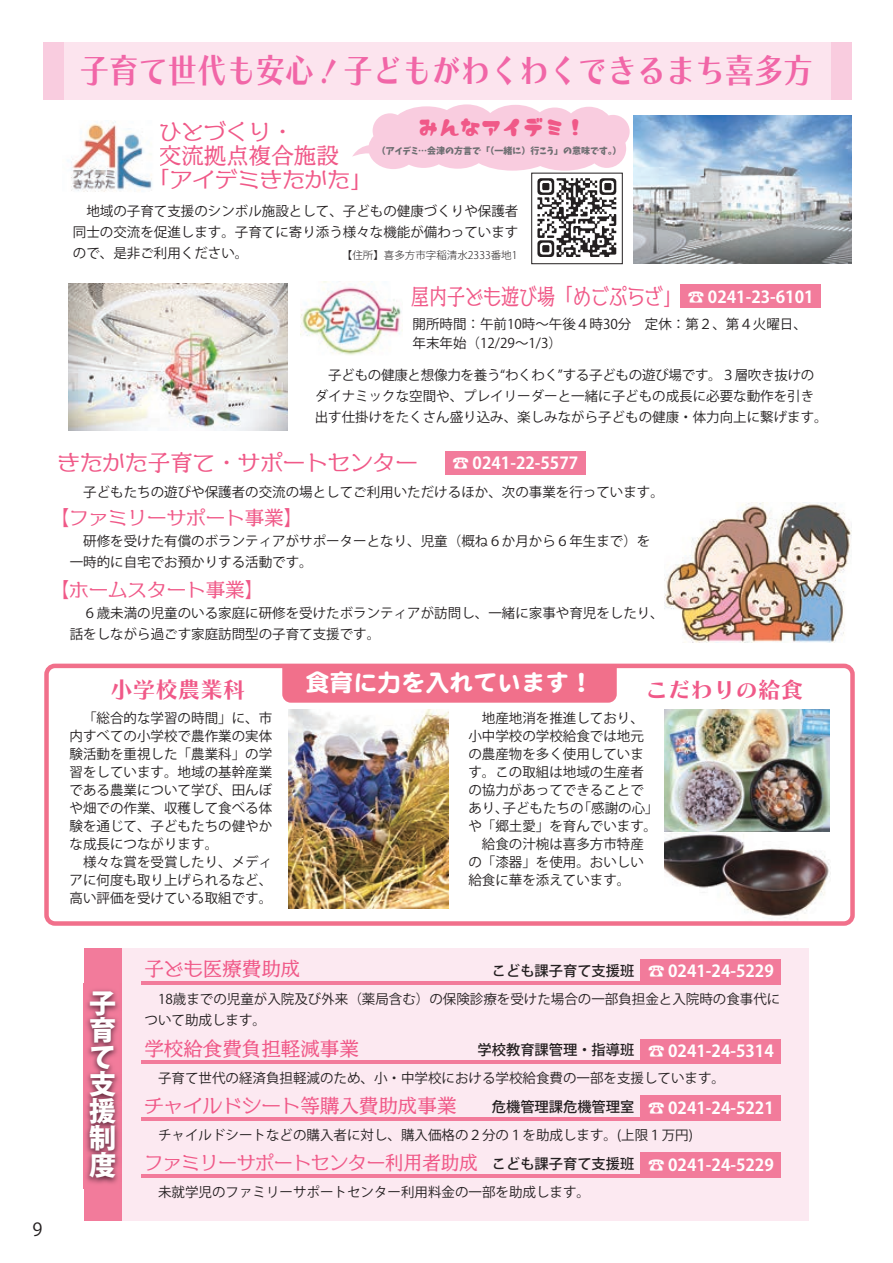
<style>
.page{position:relative;width:893px;height:1263px;background:#fff}
.page>*{position:absolute;margin:0;border:0;box-sizing:border-box;transform-origin:0 0}
.t1{font:34.05px "Chiaro Std B";color:#f166a7;scale:.86 1}
.t2{font:800 27px/27px "Koz Go Pr 6 N";color:#fff;text-align:justify}
.t3{font:24px "DF Maru Gothic SB WINP RKSJ H";color:#fff}
.t4{font:22.5px "VDL AD Min Regular";color:#f05988}
.t5{font:22.5px "VDL AD Min Regular";color:#f05988;scale:.8 1}
.t6{font:22.5px "Chiaro Std B";color:#f05988}
.t7{font:21px "Memoir Round";color:#f05988}
.t8{font:19.5px "VDL AD Min Regular";color:#f05988}
.t9{font:19.5px "VDL AD Min Regular";color:#f05988;scale:.95 1}
.t10{font:18px "Koz Go Pr 6 N";color:#231f20}
.t11{font:700 16.5px "Koz Go Pr 6 N";color:#fff}
.t12{font:500 14.25px "Koz Go Pr 6 N";color:#231f20}
.t13{font:13.5px/18px "Koz Go Pr 6 N";color:#231f20}
.t14{font:300 10.5px "Koz Go Pr 6 N";color:#231f20}
.t15{font:9px "Keifont";color:#6c6d70}
</style>
<div class="page">
<img style="left:633px;top:116px;width:218px;height:148px">
<img style="left:69px;top:283px;width:218px;height:148px">
<img style="left:665px;top:502px;width:187px;height:140px">
<img style="left:289px;top:710px;width:160px;height:198px">
<img style="left:664px;top:710px;width:165px;height:121px">
<img style="left:664px;top:832px;width:167px;height:89px">
<div style="left:60px;top:43px;width:773px;height:57px;background:#fce4ee"></div>
<div style="left:44px;top:43px;width:20px;height:57px;background:#f9ccdf"></div>
<div style="left:831px;top:43px;width:21px;height:57px;background:#f9ccdf"></div>
<img style="left:67px;top:121px;width:86px;height:71px">
<div style="left:531px;top:173px;width:92px;height:91px;border:1px solid #231f20"></div>
<img style="left:301px;top:282px;width:101px;height:73px">
<div style="left:681px;top:285px;width:140px;height:23px;background:#f27b9b"></div>
<div style="left:445px;top:451px;width:140px;height:23px;background:#f27b9b"></div>
<img style="left:537px;top:178px;width:80px;height:79px">
<div style="left:44px;top:664px;width:811px;height:262px;border:4px solid #f1708b;border-radius:9px"></div>
<div style="left:282px;top:666px;width:335px;height:37px;background:#f1708b"></div>
<div style="left:84px;top:948px;width:725px;height:273px;background:#fce9f1"></div>
<div style="left:84px;top:948px;width:38px;height:273px;background:#f27b9b"></div>
<img style="left:83px;top:983px;width:36px;height:205px">
<img style="left:84px;top:983px;width:1px;height:205px">
<hr style="left:141px;top:981px;width:640px;height:3px;background:#f27b9b">
<div style="left:641px;top:959px;width:140px;height:23px;background:#f27b9b"></div>
<hr style="left:141px;top:1061px;width:640px;height:3px;background:#f27b9b">
<div style="left:641px;top:1039px;width:140px;height:23px;background:#f27b9b"></div>
<hr style="left:141px;top:1117px;width:640px;height:3px;background:#f27b9b">
<div style="left:641px;top:1096px;width:140px;height:23px;background:#f27b9b"></div>
<hr style="left:141px;top:1174px;width:640px;height:3px;background:#f27b9b">
<div style="left:641px;top:1153px;width:140px;height:23px;background:#f27b9b"></div>
<svg style="left:352px;top:104px;width:278px;height:67px"></svg>
<h1 class="t1" style="left:80px;top:49px;width:854px">子育て世代も安心！子どもがわくわくできるまち喜多方</h1>
<h3 class="t4" style="left:159px;top:115px;width:136px">ひとづくり・</h3>
<h3 class="t4" style="left:159px;top:139px;width:181px">交流拠点複合施設</h3>
<h3 class="t4" style="left:148px;top:163px;width:226px">「アイデミきたかた「</h3>
<p class="t13" style="left:73px;top:201px;width:447px;line-height:21px">　地域の子育て支援のシンボル施設として、子どもの健康づくりや保護者同士の交流を促進します。子育てに寄り添う様々な機能が備わっています</p>
<p class="t14" style="left:342px;top:250px;width:177px">【住所】喜多方市字稲清水2333番地1</p>
<h3 class="t7" style="left:418px;top:116px;width:169px">みんなアイデミ!</h3>
<p class="t15" style="left:377px;top:143px;width:246px">（アイデミ…会津の方言で「（一緒に）行こう」の意味です (。</p>
<p class="t13" style="left:73px;top:245px;width:177px">ので、是非ご利用ください。</p>
<h3 class="t5" style="left:411px;top:280px;width:339px">屋内子ども遊び場「めごぷらざ「</h3>
<p class="t11" style="left:688px;top:287px;width:127px">☎ 0241-23-6101</p>
<p class="t13" style="left:413px;top:314px;width:396px;line-height:19.5px">開所時間：午前10時～午後４時30分　定休：第２、第４火曜日、年末年始)12/29~1/3(</p>
<p class="t13" style="left:315px;top:364px;width:514px;line-height:21px;text-indent:14px">子どもの健康と想像力を養う“わくわく”する子どもの遊び場です。３層吹き抜けのダイナミックな空間や、プレイリーダーと一緒に子どもの成長に必要な動作を引き出す仕掛けをたくさん盛り込み、楽しみながら子どもの健康・体力向上に繋げます。</p>
<h3 class="t4" style="left:58px;top:446px;width:361px">きたかた子育て・サポートセンター</h3>
<p class="t13" style="left:70px;top:483px;width:596px">　子どもたちの遊びや保護者の交流の場としてご利用いただけるほか、次の事業を行っています。</p>
<h3 class="t8" style="left:50px;top:503px;width:255px">【ファミリーサポート事業【</h3>
<p class="t13" style="left:70px;top:531px;width:582px;line-height:21px">　研修を受けた有償のボランティアがサポーターとなり、児童（概ね６か月から６年生まで）を一時的に自宅でお預かりする活動です。</p>
<h3 class="t8" style="left:50px;top:575px;width:216px">【ホームスタート事業【</h3>
<p class="t13" style="left:70px;top:603px;width:595px;line-height:21px">　６歳未満の児童のいる家庭に研修を受けたボランティアが訪問し、一緒に家事や育児をしたり、話をしながら過ごす家庭訪問型の子育て支援です。</p>
<h3 class="t6" style="left:110px;top:676px;width:136px">小学校農業科</h3>
<p class="t13" style="left:70px;top:709px;width:204px">　「総合的な学習の時間」に、市内すべての小学校で農作業の実体験活動を重視した「農業科」の学習をしています。地域の基幹産業である農業について学び、田んぼや畑での作業、収穫して食べる体験を通じて、子どもたちの健やかな成長につながります。<br>　様々な賞を受賞したり、メディアに何度も取り上げられるなど、高い評価を受けている取組です。</p>
<p class="t11" style="left:453px;top:453px;width:127px">☎ 0241-22-5577</p>
<h3 class="t3" style="left:305px;top:670px;width:289px">食育に力を入れています!</h3>
<h3 class="t6" style="left:646px;top:676px;width:159px">こだわりの給食</h3>
<p class="t13" style="left:468px;top:709px;width:177px">　地産地消を推進しており、</p>
<p class="t13" style="left:468px;top:727px;width:177px">小中学校の学校給食では地元</p>
<p class="t13" style="left:468px;top:745px;width:177px">の農産物を多く使用していま</p>
<p class="t13" style="left:468px;top:763px;width:177px">す。この取組は地域の生産者</p>
<p class="t13" style="left:468px;top:781px;width:177px">の協力があってできることで</p>
<p class="t13" style="left:578px;top:799px;width:82px">「感謝の心「</p>
<p class="t13" style="left:502px;top:799px;width:82px">子どもたちの</p>
<p class="t13" style="left:468px;top:799px;width:190px">あり、<br>や「郷土愛」を育んでいます。　給食の汁椀は喜多方市特産の「漆器」を使用。おいしい給食に華を添えています。</p>
<h3 class="t10" style="left:32px;top:1219px;width:11px">9</h3>
<h2 class="t2" style="left:89px;top:990px;width:28px">子育て支援制度</h2>
<h3 class="t8" style="left:144px;top:955px;width:158px">子ども医療費助成</h3>
<p class="t13" style="left:145px;top:988px;width:637px;line-height:21px">　18歳までの児童が入院及び外来（薬局含む）の保険診療を受けた場合の一部負担金と入院時の食事代について助成します。</p>
<p class="t12" style="left:492px;top:962px;width:144px">こども課子育て支援班</p>
<p class="t11" style="left:648px;top:962px;width:127px">☎ 0241-24-5229</p>
<h3 class="t8" style="left:144px;top:1034px;width:216px">学校給食費負担軽減事業</h3>
<p class="t13" style="left:145px;top:1070px;width:582px">　子育て世代の経済負担軽減のため、小・中学校における学校給食費の一部を支援しています。</p>
<p class="t12" style="left:478px;top:1042px;width:158px">学校教育課管理・指導班</p>
<p class="t11" style="left:648px;top:1041px;width:127px">☎ 0241-24-5314</p>
<h3 class="t8" style="left:144px;top:1091px;width:314px">チャイルドシート等購入費助成事業</h3>
<p class="t13" style="left:145px;top:1126px;width:550px">　チャイルドシートなどの購入者に対し、購入価格の２分の１を助成します。(上限１万円(</p>
<p class="t12" style="left:492px;top:1099px;width:144px">危機管理課危機管理室</p>
<p class="t11" style="left:648px;top:1098px;width:127px">☎ 0241-24-5221</p>
<h3 class="t9" style="left:144px;top:1148px;width:353px">ファミリーサポートセンター利用者助成</h3>
<p class="t13" style="left:145px;top:1183px;width:447px">　未就学児のファミリーサポートセンター利用料金の一部を助成します。</p>
<p class="t12" style="left:492px;top:1156px;width:144px">こども課子育て支援班</p>
<p class="t11" style="left:648px;top:1155px;width:127px">☎ 0241-24-5229</p>
</div>
